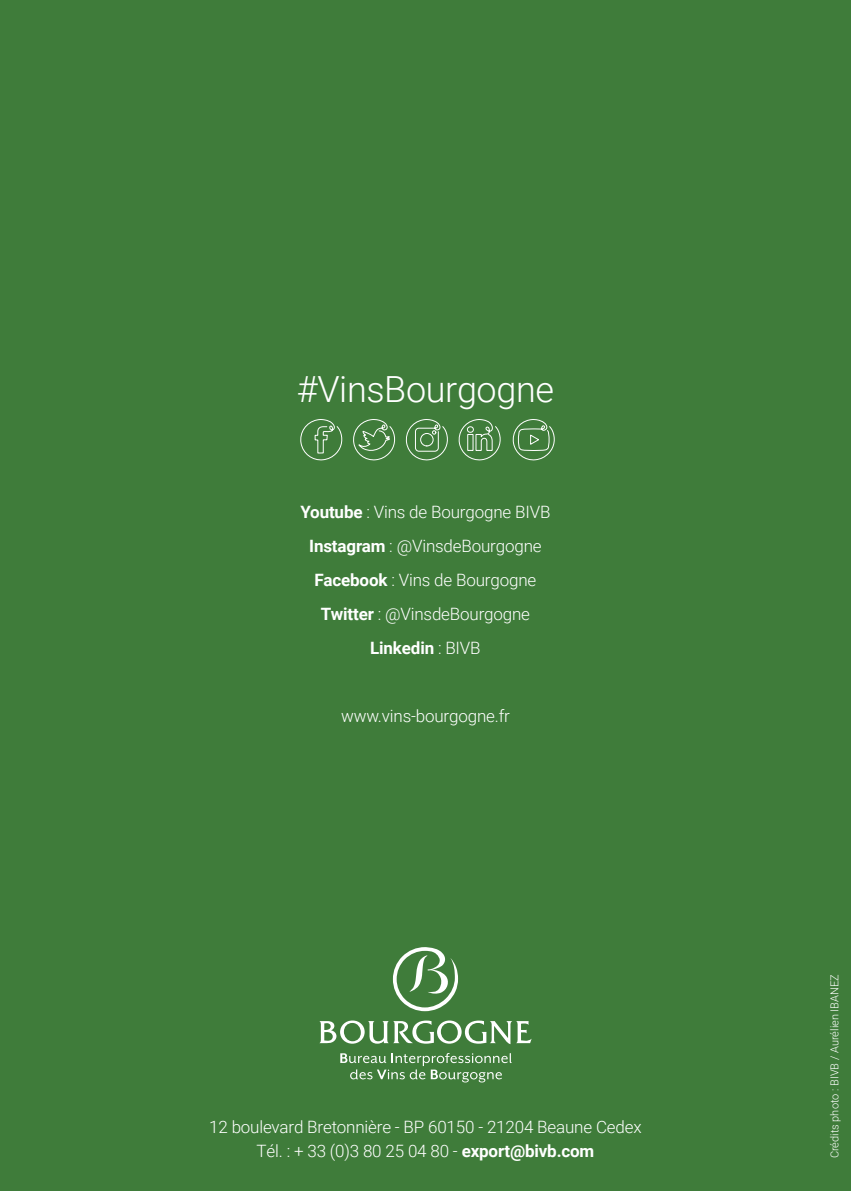
<style>
.page{position:relative;width:851px;height:1191px;background:#fff}
.page>*{position:absolute;margin:0;border:0;box-sizing:border-box;transform-origin:0 0}
.t1{font:300 36px "Roboto";letter-spacing:-.01em;color:#fff}
.t2{font:300 17px "Roboto";letter-spacing:-.01em;color:#fff}
.t3{font:700 17px "Roboto";letter-spacing:-.01em;color:#fff}
.t4{font:300 11px "Roboto";color:#fff}
.s1{font-weight:700}
.s2{font-weight:300}
</style>
<div class="page">
<div style="left:0;top:0;width:850px;height:1191px;background:#3f7c3a"></div>
<svg style="left:319px;top:1020px;width:212px;height:24px"></svg>
<svg style="left:393px;top:947px;width:65px;height:64px"></svg>
<svg style="left:340px;top:1053px;width:171px;height:29px"></svg>
<svg style="left:300px;top:419px;width:254px;height:41px"></svg>
<p class="t1" style="left:297px;top:364px;width:259px">#VinsBourgogne</p>
<p class="t2" style="left:300px;top:500px;width:251px"><span class="s1">Youtube</span> : Vins de Bourgogne BIVB</p>
<p class="t2" style="left:309px;top:534px;width:234px"><span class="s1">Instagram</span> : @VinsdeBourgogne</p>
<p class="t2" style="left:314px;top:568px;width:223px"><span class="s1">Facebook</span> : Vins de Bourgogne</p>
<p class="t2" style="left:321px;top:602px;width:211px"><span class="s1">Twitter</span> : @VinsdeBourgogne</p>
<p class="t3" style="left:370px;top:636px;width:112px">Linkedin <span class="s2">: BIVB</span></p>
<p class="t2" style="left:341px;top:704px;width:170px">www.vins-bourgogne.fr</p>
<p class="t2" style="left:209px;top:1115px;width:434px">12 boulevard Bretonnière - BP 60150 - 21204 Beaune Cedex</p>
<p class="t2" style="left:256px;top:1139px;width:339px">Tél. : + 33 (0)3 80 25 04 80 - <span class="s1">export@bivb.com</span></p>
<p class="t4" style="left:826px;top:1158px;width:186px;rotate:-90deg">Crédits photo : BIVB / Aurélien IBANEZ</p>
</div>
